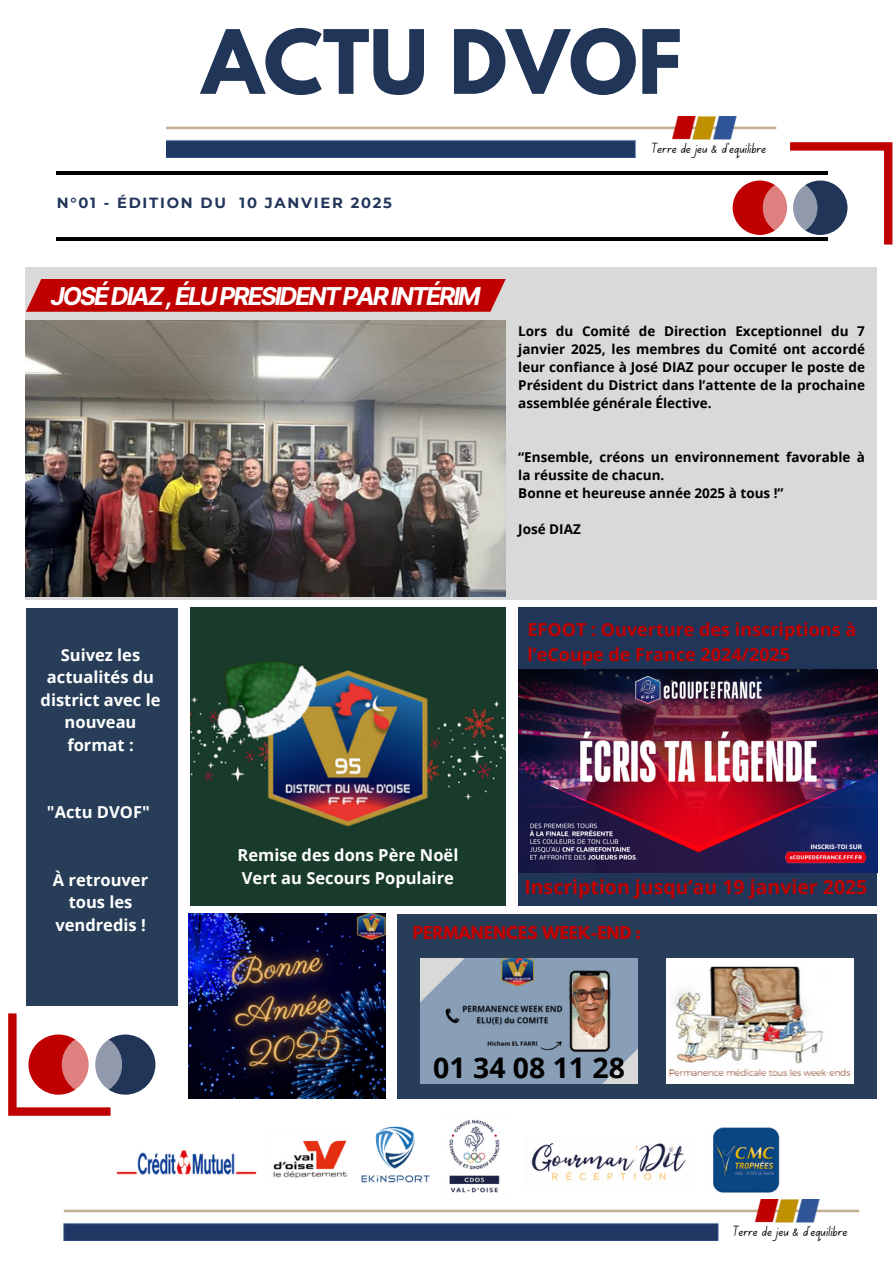
<style>
.page{position:relative;width:894px;height:1264px;background:#fff}
.page>*{position:absolute;margin:0;border:0;box-sizing:border-box;transform-origin:0 0}
.t1{font:700 78.45px "League Spartan";color:#213559}
.t2{font:700 28.35px "Open Sans";color:#000}
.t3{font:italic 700 24.6px "Inter";letter-spacing:-.08em;color:#fff}
.t4{font:700 19.5px "Open Sans";color:#c00000}
.t5{font:700 18px/24.8px "Open Sans";color:#c00000}
.t6{font:700 16.5px/22.5px "Open Sans";color:#fff;text-align:center}
.t7{font:700 15.75px "League Spartan";color:#c00000}
.t8{font:14.85px "Canva School Font";color:#000}
.t9{font:700 14.7px "Montserrat";letter-spacing:.12em;color:#213559}
.t10{font:700 13.5px/18px "Open Sans";color:#000;text-align:justify}
</style>
<div class="page">
<img style="left:64px;top:1199px;width:795px;height:41px">
<img style="left:113px;top:1119px;width:667px;height:81px">
<div style="left:95px;top:1034px;width:60px;height:60px;background:#213559;border-radius:50%"></div>
<svg style="left:95px;top:1039px;width:27px;height:50px"></svg>
<div style="left:397px;top:913px;width:479px;height:185px;background:#273d58"></div>
<svg style="left:8px;top:1013px;width:103px;height:102px"></svg>
<hr style="left:57px;top:171px;width:770px;height:4px;background:#000">
<hr style="left:57px;top:237px;width:770px;height:4px;background:#000">
<svg style="left:790px;top:142px;width:102px;height:102px"></svg>
<div style="left:732px;top:180px;width:54px;height:55px;background:#c00000;border-radius:50%"></div>
<div style="left:792px;top:180px;width:55px;height:55px;background:#213559;border-radius:50%"></div>
<div style="left:762px;top:180px;width:55px;height:55px;background:#fff;border-radius:50%"></div>
<svg style="left:762px;top:185px;width:24px;height:45px"></svg>
<svg style="left:792px;top:185px;width:25px;height:45px"></svg>
<img style="left:166px;top:116px;width:610px;height:42px">
<div style="left:518px;top:607px;width:358px;height:299px;background:#213559"></div>
<img style="left:518px;top:669px;width:359px;height:203px">
<div style="left:26px;top:267px;width:850px;height:332px;background:#d9d9d9"></div>
<img style="left:26px;top:320px;width:479px;height:276px">
<img style="left:420px;top:958px;width:217px;height:125px">
<img style="left:666px;top:958px;width:186px;height:125px">
<div style="left:26px;top:279px;width:479px;height:33px;background:#c00000"></div>
<img style="left:190px;top:608px;width:315px;height:297px">
<img style="left:188px;top:913px;width:197px;height:185px">
<div style="left:26px;top:608px;width:152px;height:397px;background:#273d58"></div>
<h1 class="t1" style="left:202px;top:23px;width:481px">ACTU DVOF</h1>
<p class="t9" style="left:57px;top:194px;width:336px">N°01 - ÉDITION DU 10 JANVIER 2025</p>
<h3 class="t3" style="left:51px;top:281px;width:431px">JOSÉDIAZ,ÉLUPRESIDENTPARINTÉRIM</h3>
<h6 class="t6" style="left:41px;top:643px;width:121px">Suivez les actualités du district avec le nouveau format :</h6>
<h6 class="t6" style="left:47px;top:800px;width:104px">"Actu DVOF"</h6>
<p class="t8" style="left:651px;top:142px;width:116px">Terre de jeu &amp; d'équilibre</p>
<p class="t10" style="left:518px;top:322px;width:348px">Lors du Comité de Direction Exceptionnel du 7 janvier 2025, les membres du Comité ont accordé leur confiance à José DIAZ pour occuper le poste de Président du District dans l’attente de la prochaine assemblée générale Élective.</p>
<p class="t10" style="left:518px;top:448px;width:348px">“Ensemble, créons un environnement favorable à la réussite de chacun.</p>
<p class="t10" style="left:518px;top:484px;width:267px">Bonne et heureuse année 2025 à tous !”</p>
<p class="t10" style="left:518px;top:520px;width:64px">José DIAZ</p>
<p class="t5" style="left:527px;top:616px;width:330px">EFOOT : Ouverture des inscriptions à l’eCoupe de France 2024/2025</p>
<p class="t6" style="left:53px;top:868px;width:97px">À retrouver tous les vendredis !</p>
<p class="t6" style="left:237px;top:843px;width:222px;text-align:left">Remise des dons Père Noël<br>Vert au Secours Populaire</p>
<p class="t4" style="left:524px;top:873px;width:344px">Inscription jusqu’au 19 janvier 2025</p>
<p class="t7" style="left:412px;top:924px;width:230px">PERMANENCES WEEK-END :</p>
<p class="t2" style="left:433px;top:1048px;width:193px">01 34 08 11 28</p>
<p class="t8" style="left:732px;top:1224px;width:116px">Terre de jeu &amp; d'équilibre</p>
</div>
